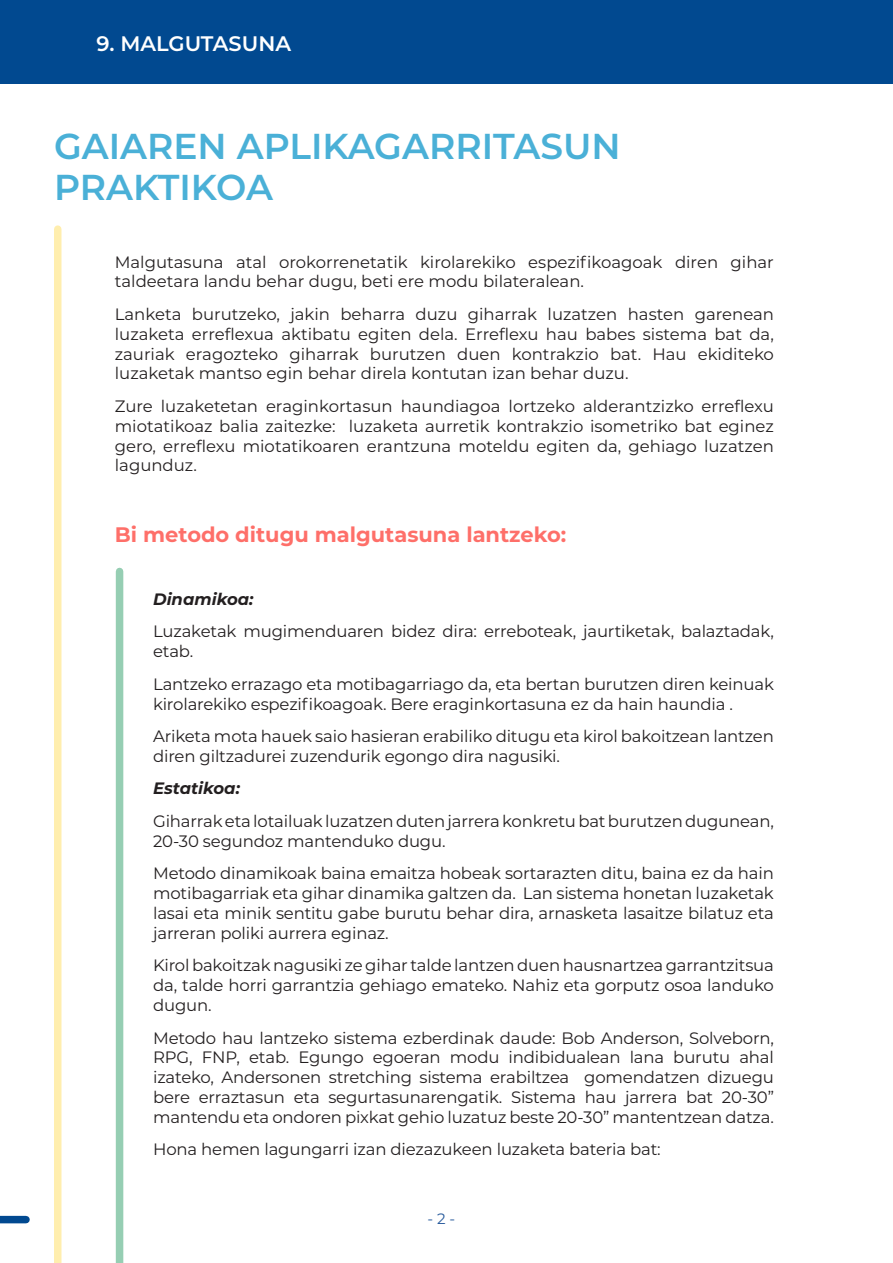
<style>
.page{position:relative;width:893px;height:1263px;background:#fff}
.page>*{position:absolute;margin:0;border:0;box-sizing:border-box;transform-origin:0 0}
.t1{font:600 36px/41.4px "Montserrat";color:#4ab0d7}
.t2{font:700 21px "Montserrat";color:#fe6f69}
.Heading_1{font:600 21px "Montserrat";color:#fff}
.t3{font:16.5px/19.8px "Montserrat";letter-spacing:-.01em;color:#231f20}
.t4{font:italic 700 16.5px "Montserrat";color:#231f20}
.t5{font:15px "Montserrat";color:#275a9c}
</style>
<div class="page">
<div style="left:0;top:0;width:893px;height:84px;background:#014990"></div>
<div style="left:0;top:1216px;width:26px;height:7px;background:#014990"></div>
<div style="left:54px;top:229px;width:8px;height:1034px;background:#ffeeae"></div>
<div style="left:116px;top:571px;width:7px;height:692px;background:#96ceb3"></div>
<p class="Heading_1" style="left:97px;top:29px;width:196px">9. MALGUTASUNA</p>
<p class="t1" style="left:54px;top:124px;width:568px">GAIAREN APLIKAGARRITASUN<br>PRAKTIKOA</p>
<p class="t3" style="left:115px;top:251px;width:661px">Malgutasuna atal orokorrenetatik kirolarekiko espezifikoagoak diren gihar taldeetara landu behar dugu, beti ere modu bilateralean.</p>
<p class="t3" style="left:115px;top:304px;width:661px;text-align:justify">Lanketa burutzeko, jakin beharra duzu giharrak luzatzen hasten garenean luzaketa erreflexua aktibatu egiten dela. Erreflexu hau babes sistema bat da, zauriak eragozteko giharrak burutzen duen kontrakzio bat. Hau ekiditeko luzaketak mantso egin behar direla kontutan izan behar duzu.</p>
<p class="t3" style="left:115px;top:396px;width:661px;text-align:justify">Zure luzaketetan eraginkortasun haundiagoa lortzeko alderantzizko erreflexu miotatikoaz balia zaitezke: luzaketa aurretik kontrakzio isometriko bat eginez gero, erreflexu miotatikoaren erantzuna moteldu egiten da, gehiago luzatzen lagunduz.</p>
<p class="t2" style="left:115px;top:519px;width:453px">Bi metodo ditugu malgutasuna lantzeko:</p>
<p class="t4" style="left:153px;top:587px;width:102px">Dinamikoa:</p>
<p class="t3" style="left:153px;top:621px;width:622px">Luzaketak mugimenduaren bidez dira: erreboteak, jaurtiketak, balaztadak, etab.</p>
<p class="t3" style="left:153px;top:673px;width:622px">Lantzeko errazago eta motibagarriago da, eta bertan burutzen diren keinuak kirolarekiko espezifikoagoak. Bere eraginkortasuna ez da hain haundia .</p>
<p class="t3" style="left:153px;top:726px;width:622px">Ariketa mota hauek saio hasieran erabiliko ditugu eta kirol bakoitzean lantzen diren giltzadurei zuzendurik egongo dira nagusiki.</p>
<p class="t4" style="left:153px;top:777px;width:88px">Estatikoa:</p>
<p class="t3" style="left:153px;top:811px;width:622px">Giharrak eta lotailuak luzatzen duten jarrera konkretu bat burutzen dugunean,<br>20-30 segundoz mantenduko dugu.</p>
<p class="t3" style="left:153px;top:863px;width:622px;text-align:justify">Metodo dinamikoak baina emaitza hobeak sortarazten ditu, baina ez da hain motibagarriak eta gihar dinamika galtzen da. Lan sistema honetan luzaketak lasai eta minik sentitu gabe burutu behar dira, arnasketa lasaitze bilatuz eta jarreran poliki aurrera eginaz.</p>
<p class="t3" style="left:153px;top:955px;width:622px;text-align:justify">Kirol bakoitzak nagusiki ze gihar talde lantzen duen hausnartzea garrantzitsua da, talde horri garrantzia gehiago emateko. Nahiz eta gorputz osoa landuko dugun.</p>
<p class="t3" style="left:153px;top:1027px;width:622px;text-align:justify">Metodo hau lantzeko sistema ezberdinak daude: Bob Anderson, Solveborn, RPG, FNP, etab. Egungo egoeran modu indibidualean lana burutu ahal izateko, Andersonen stretching sistema erabiltzea gomendatzen dizuegu bere erraztasun eta segurtasunarengatik. Sistema hau jarrera bat 20-30” mantendu eta ondoren pixkat gehio luzatuz beste 20-30” mantentzean datza.</p>
<p class="t3" style="left:153px;top:1139px;width:509px">Hona hemen lagungarri izan diezazukeen luzaketa bateria bat:</p>
<p class="t5" style="left:427px;top:1208px;width:29px">- 2 -</p>
</div>
